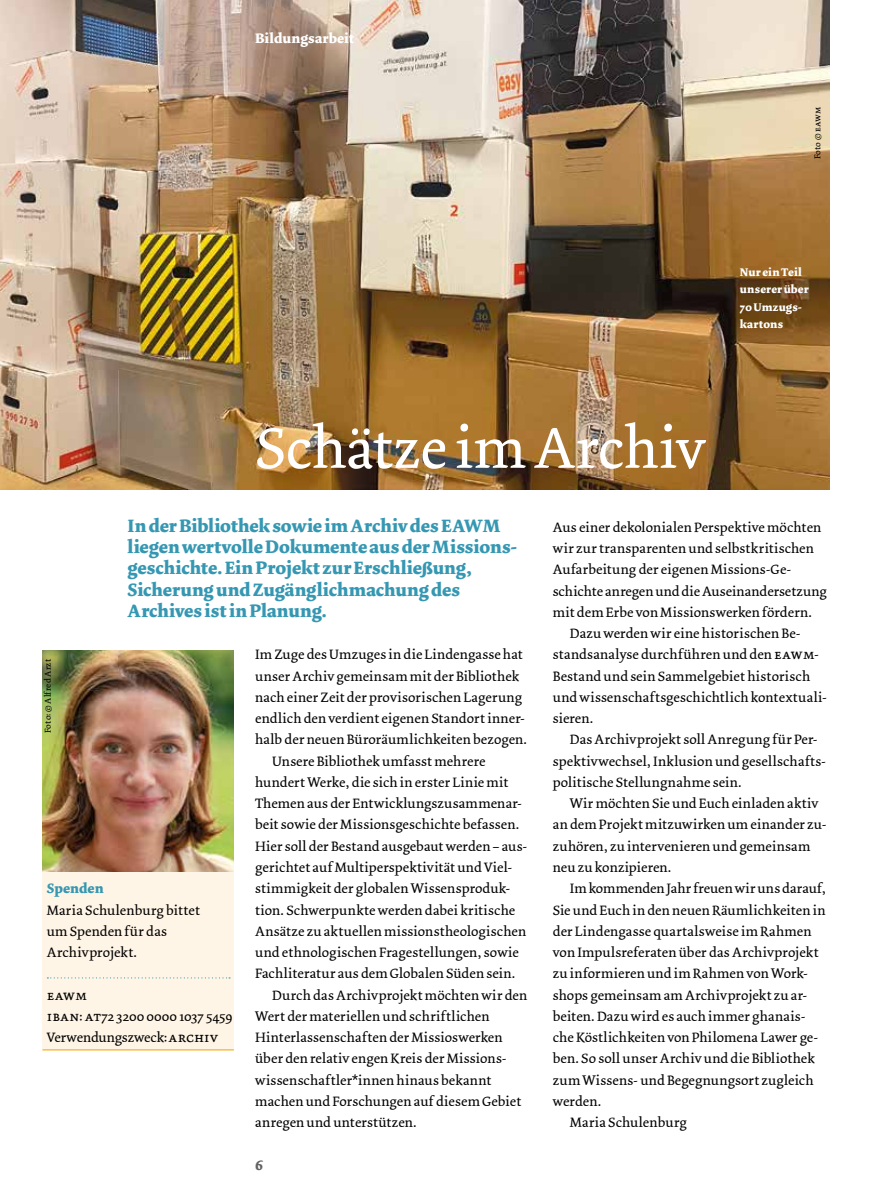
<style>
.page{position:relative;width:893px;height:1191px;background:#fff}
.page>*{position:absolute;margin:0;border:0;box-sizing:border-box;transform-origin:0 0}
.t1{font:60px "Dolly";letter-spacing:-.005em;color:#fff}
.t2{font:700 18.75px/21.3px "Dolly";color:#3597b2}
.t3{font:14.25px/21.3px "Dolly";letter-spacing:.01em;color:#000}
.t4{font:700 14.25px "Dolly";letter-spacing:.01em;color:#fff}
.t5{font:700 14.25px "Dolly";letter-spacing:.005em;color:#3597b2}
.t6{font:14.25px "Dolly Small Caps";color:#000}
.t7{font:700 14.25px "Dolly";color:#646363}
.t8{font:700 11.7px/17px "Dolly";letter-spacing:.015em;color:#fff}
.t9{font:9px "Dolly";letter-spacing:.025em;color:#000}
.s1{font-family:"Dolly Small Caps"}
</style>
<div class="page">
<img style="left:0;top:0;width:829px;height:489px">
<div style="left:43px;top:872px;width:191px;height:178px;background:#fff5e6"></div>
<svg style="left:47px;top:977px;width:183px;height:1px"></svg>
<img style="left:43px;top:651px;width:191px;height:221px">
<hr style="left:43px;top:1049px;width:191px;height:1px;background:#f7a600">
<p class="t4" style="left:255px;top:29px;width:101px">Bildungsarbeit</p>
<p class="t9" style="left:812px;top:159px;width:54px;rotate:-90deg">Foto © <span class="s1">eawm</span></p>
<p class="t8" style="left:740px;top:264px;width:70px">Nur ein Teil unserer über<br>70 Umzugs&shy;kartons</p>
<h1 class="t1" style="left:255px;top:412px;width:451px">Schätze im Archiv</h1>
<h2 class="t2" style="left:128px;top:515px;width:391px">In der Bibliothek sowie im Archiv des EAWM liegen wertvolle Dokumente aus der Missions&shy;geschichte. Ein Projekt zur Erschließung, Sicherung und Zugänglichmachung des Archives ist in Planung.</h2>
<p class="t9" style="left:43px;top:733px;width:75px;rotate:-90deg">Foto: © Alfred Arzt</p>
<p class="t5" style="left:47px;top:879px;width:58px">Spenden</p>
<p class="t3" style="left:47px;top:899px;width:155px">Maria Schulenburg bittet um Spenden für das<br>Archivprojekt.</p>
<p class="t6" style="left:47px;top:986px;width:42px">eawm</p>
<p class="t3" style="left:47px;top:1005px;width:187px"><span class="s1">iban: at</span>72 3200 0000 1037 5459<br>Verwendungszweck:<span class="s1">archiv</span></p>
<p class="t3" style="left:255px;top:644px;width:269px">Im Zuge des Umzuges in die Lindengasse hat</p>
<p class="t3" style="left:255px;top:665px;width:266px">unser Archiv gemeinsam mit der Bibliothek</p>
<p class="t3" style="left:255px;top:687px;width:269px">nach einer Zeit der provisorischen Lagerung</p>
<p class="t3" style="left:255px;top:708px;width:271px">endlich den verdient eigenen Standort inner-</p>
<p class="t3" style="left:255px;top:729px;width:274px">halb der neuen Büroräumlichkeiten bezogen.</p>
<p class="t3" style="left:272px;top:750px;width:215px">Unsere Bibliothek umfasst mehrere</p>
<p class="t3" style="left:255px;top:772px;width:255px">hundert Werke, die sich in erster Linie mit</p>
<p class="t3" style="left:255px;top:793px;width:268px">Themen aus der Entwicklungszusammenar-</p>
<p class="t3" style="left:255px;top:814px;width:266px">beit sowie der Missionsgeschichte befassen.</p>
<p class="t3" style="left:255px;top:835px;width:274px">Hier soll der Bestand ausgebaut werden– aus-</p>
<p class="t3" style="left:255px;top:857px;width:259px">gerichtet auf Multiperspektivität und Viel-</p>
<p class="t3" style="left:255px;top:878px;width:257px">stimmigkeit der globalen Wissensproduk-</p>
<p class="t3" style="left:255px;top:899px;width:261px">tion. Schwerpunkte werden dabei kritische</p>
<p class="t3" style="left:255px;top:920px;width:272px">Ansätze zu aktuellen missionstheologischen</p>
<p class="t3" style="left:255px;top:942px;width:265px">und ethnologischen Fragestellungen, sowie</p>
<p class="t3" style="left:255px;top:963px;width:262px">Fachliteratur aus dem Globalen Süden sein.</p>
<p class="t3" style="left:272px;top:984px;width:257px">Durch das Archivprojekt möchten wir den</p>
<p class="t3" style="left:255px;top:1005px;width:236px">Wert der materiellen und schriftlichen</p>
<p class="t3" style="left:255px;top:1027px;width:249px">Hinterlassenschaften der Missioswerken</p>
<p class="t3" style="left:255px;top:1048px;width:252px">über den relativ engen Kreis der Missions-</p>
<p class="t3" style="left:255px;top:1069px;width:238px">wissenschaftler*innen hinaus bekannt</p>
<p class="t3" style="left:255px;top:1090px;width:268px">machen und Forschungen auf diesem Gebiet</p>
<p class="t3" style="left:255px;top:1112px;width:163px">anregen und unterstützen.</p>
<p class="t7" style="left:255px;top:1156px;width:9px">6</p>
<p class="t3" style="left:553px;top:516px;width:270px">Aus einer dekolonialen Perspektive möchten</p>
<p class="t3" style="left:553px;top:538px;width:263px">wir zur transparenten und selbstkritischen</p>
<p class="t3" style="left:553px;top:559px;width:240px">Aufarbeitung der eigenen Missions-Ge-</p>
<p class="t3" style="left:553px;top:580px;width:276px">schichte anregen und die Auseinandersetzung</p>
<p class="t3" style="left:553px;top:601px;width:261px">mit dem Erbe von Missionswerken fördern.</p>
<p class="t3" style="left:570px;top:623px;width:232px">Dazu werden wir eine historischen Be-</p>
<p class="t3" style="left:553px;top:644px;width:268px">standsanalyse durchführen und den <span class="s1">eawm</span>-</p>
<p class="t3" style="left:553px;top:665px;width:259px">Bestand und sein Sammelgebiet historisch</p>
<p class="t3" style="left:553px;top:687px;width:275px">und wissenschaftsgeschichtlich kontextuali-</p>
<p class="t3" style="left:553px;top:708px;width:42px">sieren.</p>
<p class="t3" style="left:570px;top:729px;width:248px">Das Archivprojekt soll Anregung für Per-</p>
<p class="t3" style="left:553px;top:750px;width:274px">spektivwechsel, Inklusion und gesellschafts-</p>
<p class="t3" style="left:553px;top:772px;width:191px">politische Stellungnahme sein.</p>
<p class="t3" style="left:570px;top:793px;width:250px">Wir möchten Sie und Euch einladen aktiv</p>
<p class="t3" style="left:553px;top:814px;width:275px">an dem Projekt mitzuwirken um einander zu-</p>
<p class="t3" style="left:553px;top:835px;width:259px">zuhören, zu intervenieren und gemeinsam</p>
<p class="t3" style="left:553px;top:857px;width:120px">neu zu konzipieren.</p>
<p class="t3" style="left:570px;top:878px;width:258px">Im kommenden Jahr freuen wir uns darauf,</p>
<p class="t3" style="left:553px;top:899px;width:274px">Sie und Euch in den neuen Räumlichkeiten in</p>
<p class="t3" style="left:553px;top:920px;width:260px">der Lindengasse quartalsweise im Rahmen</p>
<p class="t3" style="left:553px;top:942px;width:267px">von Impulsreferaten über das Archivprojekt</p>
<p class="t3" style="left:553px;top:963px;width:257px">zu informieren und im Rahmen von Work-</p>
<p class="t3" style="left:553px;top:984px;width:256px">shops gemeinsam am Archivprojekt zu ar-</p>
<p class="t3" style="left:553px;top:1005px;width:254px">beiten. Dazu wird es auch immer ghanais-</p>
<p class="t3" style="left:553px;top:1027px;width:267px">che Köstlichkeiten von Philomena Lawer ge-</p>
<p class="t3" style="left:553px;top:1048px;width:263px">ben. So soll unser Archiv und die Bibliothek</p>
<p class="t3" style="left:553px;top:1069px;width:262px">zum Wissens- und Begegnungsort zugleich</p>
<p class="t3" style="left:553px;top:1090px;width:50px">werden.</p>
<p class="t3" style="left:570px;top:1112px;width:119px">Maria Schulenburg</p>
</div>
